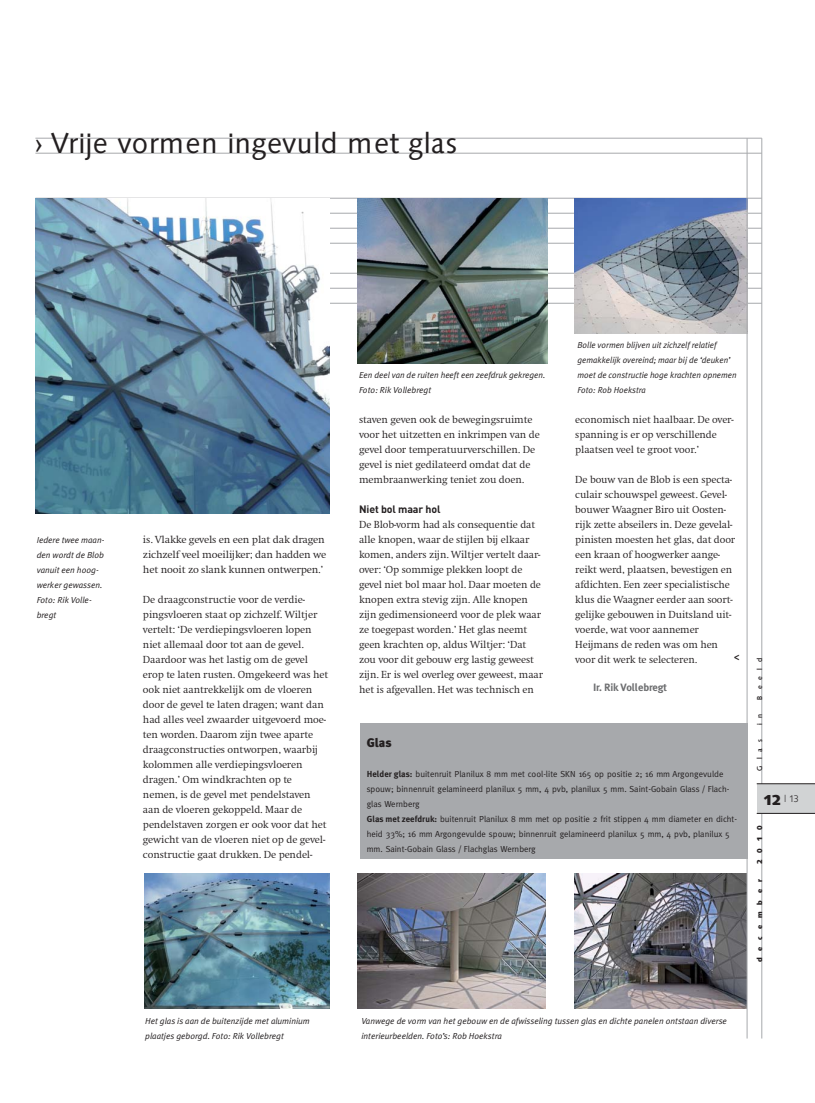
<style>
.page{position:relative;width:815px;height:1103px;background:#fff}
.page>*{position:absolute;margin:0;border:0;box-sizing:border-box;transform-origin:0 0}
.t1{font:30px "Saxony";letter-spacing:.01em;color:#231f20}
.t2{font:900 12.5px "Meta Plus";color:#231f20}
.t3{font:300 10.62px/15px "Swift";letter-spacing:-.01em;color:#231f20}
.t4{font:700 10.62px "Meta Plus";letter-spacing:-.01em;color:#6d6e70}
.t5{font:700 10.62px "DIN";letter-spacing:-.01em;color:#231f20}
.t6{font:800 10.62px "Swift";color:#231f20}
.t7{font:300 10px "Saxony";color:#231f20}
.t8{font:italic 8.75px/15px "Meta Plus Normal";color:#231f20}
.t9{font:8.75px/15px "Meta";color:#231f20}
.t10{font:700 7.5px "Saxony";letter-spacing:.87em;color:#231f20}
.t11{font:500 7.5px "Saxony";letter-spacing:.77em;color:#231f20}
.s1{font-family:"Meta Plus";font-weight:700}
.s2{font-weight:700;font-size:15px}
</style>
<div class="page">
<hr style="left:35px;top:138px;width:727px;height:1px;background:#a7a9ac">
<hr style="left:35px;top:153px;width:727px;height:1px;background:#a7a9ac">
<hr style="left:35px;top:198px;width:727px;height:1px;background:#a7a9ac">
<hr style="left:35px;top:213px;width:727px;height:1px;background:#a7a9ac">
<hr style="left:35px;top:228px;width:727px;height:1px;background:#a7a9ac">
<hr style="left:35px;top:243px;width:727px;height:1px;background:#a7a9ac">
<hr style="left:35px;top:273px;width:727px;height:1px;background:#a7a9ac">
<hr style="left:35px;top:288px;width:727px;height:1px;background:#a7a9ac">
<hr style="left:35px;top:303px;width:727px;height:1px;background:#a7a9ac">
<div style="left:360px;top:723px;width:387px;height:135px;background:#a7a9ac"></div>
<img style="left:574px;top:198px;width:173px;height:135px">
<img style="left:574px;top:873px;width:173px;height:135px">
<img style="left:358px;top:873px;width:187px;height:135px">
<img style="left:358px;top:198px;width:190px;height:165px">
<img style="left:144px;top:873px;width:186px;height:135px">
<img style="left:35px;top:198px;width:295px;height:315px">
<hr style="left:747px;top:138px;width:1px;height:900px;background:#a7a9ac">
<hr style="left:761px;top:138px;width:1px;height:900px;background:#a7a9ac">
<div style="left:757px;top:784px;width:58px;height:29px;background:#d1d3d4"></div>
<hr style="left:757px;top:783px;width:58px;height:1px;background:#231f20">
<hr style="left:757px;top:813px;width:58px;height:1px;background:#231f20">
<h1 class="t1" style="left:35px;top:132px;width:424px">&gt; Vrije vormen ingevuld met glas</h1>
<p class="t8" style="left:37px;top:533px;width:69px">Iedere twee maan&shy;den wordt de Blob vanuit een hoog&shy;werker gewassen.<br>Foto: Rik Volle&shy;bregt</p>
<p class="t3" style="left:143px;top:533px;width:185px">is. Vlakke gevels en een plat dak dragen zichzelf veel moeilijker; dan hadden we het nooit zo slank kunnen ontwerpen.’</p>
<p class="t3" style="left:143px;top:593px;width:187px">De draagconstructie voor de verdie&shy;pingsvloeren staat op zichzelf. Wiltjer vertelt: ‘De verdiepingsvloeren lopen niet allemaal door tot aan de gevel.<br>Daardoor was het lastig om de gevel erop te laten rusten. Omgekeerd was het ook niet aantrekkelijk om de vloeren door de gevel te laten dragen; want dan had alles veel zwaarder uitgevoerd moe&shy;ten worden. Daarom zijn twee aparte draagconstructies ontworpen, waarbij kolommen alle verdiepingsvloeren dragen.’ Om windkrachten op te nemen, is de gevel met pendelstaven aan de vloeren gekoppeld. Maar de pendelstaven zorgen er ook voor dat het gewicht van de vloeren niet op de gevel&shy;constructie gaat drukken. De pendel -</p>
<p class="t8" style="left:145px;top:1013px;width:166px">Het glas is aan de buitenzijde met aluminium plaatjes geborgd. Foto: Rik Vollebregt</p>
<p class="t8" style="left:359px;top:368px;width:188px">Een deel van de ruiten heeft een zeefdruk gekregen.<br>Foto: Rik Vollebregt</p>
<p class="t3" style="left:359px;top:413px;width:182px">staven geven ook de bewegingsruimte voor het uitzetten en inkrimpen van de gevel door temperatuurverschillen. De gevel is niet gedilateerd omdat dat de membraanwerking teniet zou doen.</p>
<p class="t5" style="left:359px;top:506px;width:83px">Niet bol maar hol</p>
<p class="t3" style="left:359px;top:518px;width:185px">De Blob-vorm had als consequentie dat alle knopen, waar de stijlen bij elkaar komen, anders zijn. Wiltjer vertelt daar&shy;over: ‘Op sommige plekken loopt de gevel niet bol maar hol. Daar moeten de knopen extra stevig zijn. Alle knopen zijn gedimensioneerd voor de plek waar ze toegepast worden.’ Het glas neemt geen krachten op, aldus Wiltjer: ‘Dat zou voor dit gebouw erg lastig geweest zijn. Er is wel overleg over geweest, maar het is afgevallen. Het was technisch en</p>
<p class="t8" style="left:578px;top:338px;width:161px">Bolle vormen blijven uit zichzelf relatief gemakkelijk overeind; maar bij de ‘deuken’ moet de constructie hoge krachten opnemen Foto: Rob Hoekstra</p>
<p class="t3" style="left:575px;top:413px;width:160px">economisch niet haalbaar. De over&shy;spanning is er op verschillende plaatsen veel te groot voor.’</p>
<p class="t3" style="left:575px;top:473px;width:162px">De bouw van de Blob is een specta&shy;culair schouwspel geweest. Gevel&shy;bouwer Waagner Biro uit Oosten&shy;rijk zette abseilers in. Deze gevelal&shy;pinisten moesten het glas, dat door een kraan of hoogwerker aange&shy;reikt werd, plaatsen, bevestigen en afdichten. Een zeer specialistische klus die Waagner eerder aan soort&shy;gelijke gebouwen in Duitsland uit&shy;voerde, wat voor aannemer Heijmans de reden was om hen voor dit werk te selecteren.</p>
<p class="t6" style="left:734px;top:653px;width:7px">&lt;</p>
<p class="t4" style="left:593px;top:683px;width:76px">Ir. Rik Vollebregt</p>
<p class="t2" style="left:367px;top:737px;width:26px">Glas</p>
<p class="t9" style="left:367px;top:766px;width:372px"><span class="s1">Helder glas:</span> buitenruit Planilux 8 mm met cool-lite SKN 165 op positie 2; 16 mm Argongevulde spouw; binnenruit gelamineerd planilux 5 mm, 4 pvb, planilux 5 mm. Saint-Gobain Glass / Flach&shy;glas Wernberg<br><span class="s1">Glas met zeefdruk:</span> buitenruit Planilux 8 mm met op positie 2 frit stippen 4 mm diameter en dicht&shy;heid 33%; 16 mm Argongevulde spouw; binnenruit gelamineerd planilux 5 mm, 4 pvb, planilux 5 mm. Saint-Gobain Glass / Flachglas Wernberg</p>
<p class="t11" style="left:757px;top:699px;width:43px;rotate:-90deg">Beeld</p>
<p class="t11" style="left:757px;top:725px;width:13px;rotate:-90deg">i n</p>
<p class="t11" style="left:757px;top:770px;width:33px;rotate:-90deg">Glas</p>
<p class="t7" style="left:764px;top:795px;width:37px"><span class="s2">12</span> | 13</p>
<p class="t10" style="left:757px;top:864px;width:40px;rotate:-90deg">2010</p>
<p class="t10" style="left:757px;top:962px;width:85px;rotate:-90deg">december</p>
<p class="t8" style="left:361px;top:1013px;width:367px">Vanwege de vorm van het gebouw en de afwisseling tussen glas en dichte panelen ontstaan diverse interieurbeelden. Foto’s: Rob Hoekstra</p>
</div>
